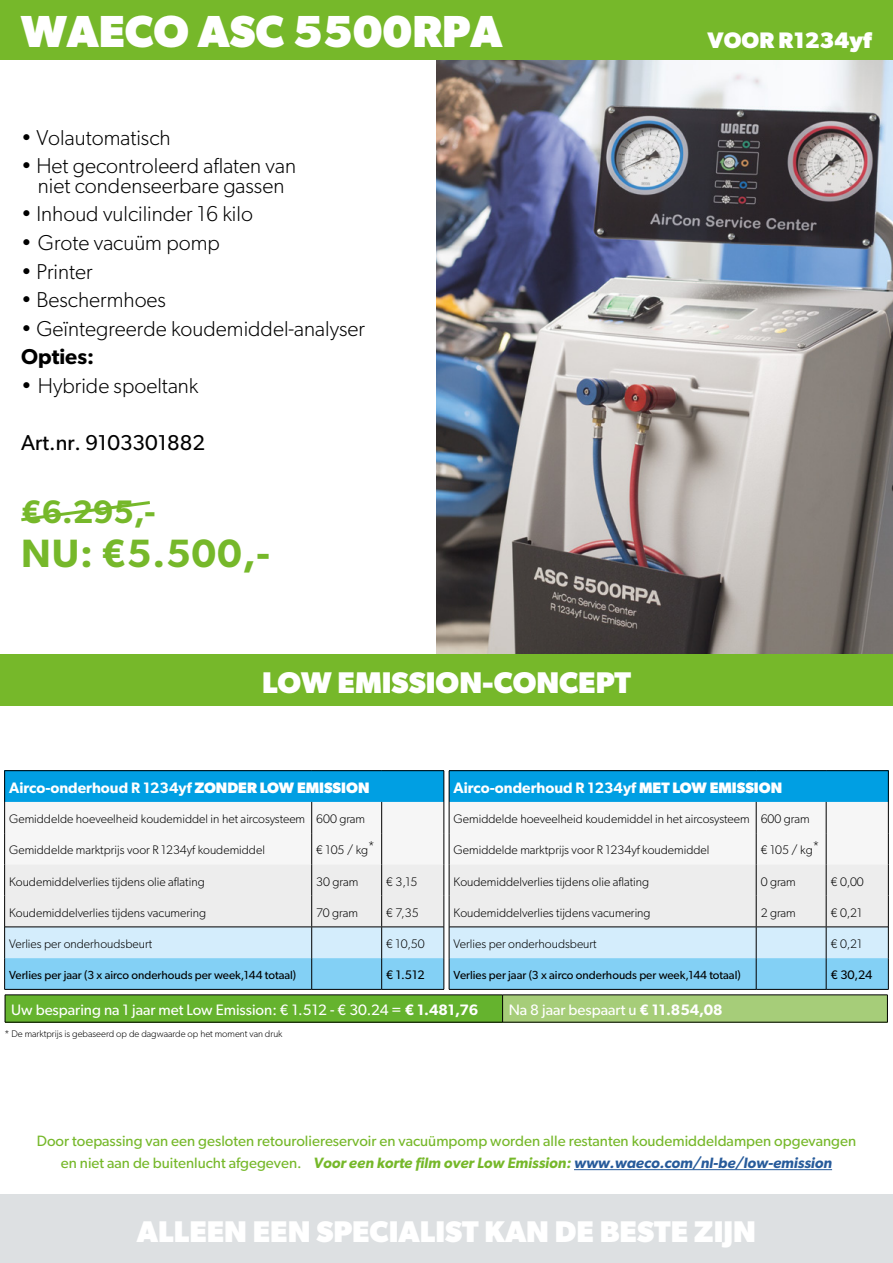
<style>
.page{position:relative;width:893px;height:1263px;background:#fff}
.page>*{position:absolute;margin:0;border:0;box-sizing:border-box;transform-origin:0 0}
.t1{font:700 45px "Gibson";color:#fff}
.t2{font:600 39.6px "Gibson";color:#76b82a}
.t3{font:600 32.55px "Gibson";color:#76b82a}
.t4{font:700 30px "Gibson";color:#fff}
.t5{font:700 22.5px "Gibson";color:#fff}
.t6{font:300 21.6px/19.6px "Gibson";color:#000;text-align:center}
.t7{font:21.6px "Gibson";color:#000}
.t8{font:600 21.6px "Gibson";color:#000}
.t9{font:15.15px "Gibson";color:#fff}
.t10{font:600 15.15px "Gibson";color:#fff}
.t11{font:15px/21.9px "Gibson";color:#76b82a;text-align:center}
.t12{font:300 12.45px "Gibson";color:#000}
.t13{font:12.45px "Gibson";color:#000}
.t14{font:11.7px "Gibson";color:#000}
.t15{font:300 9.6px "Gibson";color:#000}
.s1{font-weight:700}
.s2{font-weight:600}
.s3{font-weight:600;font-style:italic}
.s4{font-weight:600;font-style:italic;color:#275b9b}
</style>
<div class="page">
<img style="left:437px;top:60px;width:456px;height:595px">
<div style="left:0;top:655px;width:893px;height:51px;background:#76b82a"></div>
<div style="left:0;top:1195px;width:893px;height:68px;background:#dde0e2"></div>
<div style="left:5px;top:771px;width:439px;height:31px;background:#009fe3"></div>
<hr style="left:4px;top:770px;width:308px;height:1px;background:#000">
<hr style="left:4px;top:771px;width:1px;height:31px;background:#000">
<hr style="left:312px;top:770px;width:70px;height:1px;background:#000">
<hr style="left:382px;top:770px;width:62px;height:1px;background:#000">
<hr style="left:444px;top:771px;width:1px;height:31px;background:#000">
<hr style="left:4px;top:802px;width:1px;height:31px;background:#000">
<hr style="left:4px;top:833px;width:1px;height:31px;background:#000">
<hr style="left:4px;top:864px;width:1px;height:32px;background:#000">
<hr style="left:4px;top:896px;width:1px;height:31px;background:#000">
<hr style="left:4px;top:927px;width:1px;height:31px;background:#000">
<hr style="left:4px;top:958px;width:1px;height:31px;background:#000">
<hr style="left:4px;top:989px;width:308px;height:1px;background:#000">
<hr style="left:312px;top:989px;width:70px;height:1px;background:#000">
<hr style="left:382px;top:989px;width:62px;height:1px;background:#000">
<div style="left:449px;top:771px;width:439px;height:31px;background:#009fe3"></div>
<svg style="left:5px;top:802px;width:883px;height:187px"></svg>
<hr style="left:756px;top:802px;width:1px;height:31px;background:#000">
<hr style="left:826px;top:802px;width:1px;height:31px;background:#000">
<hr style="left:756px;top:833px;width:1px;height:31px;background:#000">
<hr style="left:826px;top:833px;width:1px;height:31px;background:#000">
<hr style="left:756px;top:864px;width:1px;height:32px;background:#000">
<hr style="left:826px;top:864px;width:1px;height:32px;background:#000">
<hr style="left:756px;top:896px;width:1px;height:30px;background:#000">
<hr style="left:826px;top:896px;width:1px;height:30px;background:#000">
<hr style="left:756px;top:927px;width:1px;height:31px;background:#000">
<hr style="left:826px;top:927px;width:1px;height:31px;background:#000">
<hr style="left:756px;top:958px;width:1px;height:31px;background:#000">
<hr style="left:826px;top:958px;width:1px;height:31px;background:#000">
<hr style="left:449px;top:926px;width:307px;height:1px;background:#000">
<hr style="left:756px;top:926px;width:70px;height:1px;background:#000">
<hr style="left:826px;top:926px;width:62px;height:1px;background:#000">
<hr style="left:449px;top:770px;width:307px;height:1px;background:#000">
<hr style="left:449px;top:771px;width:1px;height:31px;background:#000">
<hr style="left:756px;top:770px;width:70px;height:1px;background:#000">
<hr style="left:826px;top:770px;width:62px;height:1px;background:#000">
<hr style="left:888px;top:771px;width:1px;height:31px;background:#000">
<hr style="left:449px;top:802px;width:1px;height:31px;background:#000">
<hr style="left:888px;top:802px;width:1px;height:31px;background:#000">
<hr style="left:449px;top:833px;width:1px;height:31px;background:#000">
<hr style="left:888px;top:833px;width:1px;height:31px;background:#000">
<hr style="left:449px;top:864px;width:1px;height:32px;background:#000">
<hr style="left:888px;top:864px;width:1px;height:32px;background:#000">
<hr style="left:449px;top:896px;width:1px;height:31px;background:#000">
<hr style="left:888px;top:896px;width:1px;height:31px;background:#000">
<hr style="left:449px;top:927px;width:1px;height:31px;background:#000">
<hr style="left:888px;top:927px;width:1px;height:31px;background:#000">
<hr style="left:449px;top:958px;width:1px;height:31px;background:#000">
<hr style="left:888px;top:958px;width:1px;height:31px;background:#000">
<hr style="left:449px;top:989px;width:307px;height:1px;background:#000">
<hr style="left:756px;top:989px;width:70px;height:1px;background:#000">
<hr style="left:826px;top:989px;width:62px;height:1px;background:#000">
<div style="left:5px;top:995px;width:498px;height:27px;background:#65b32e"></div>
<div style="left:503px;top:995px;width:384px;height:27px;background:#a6cd79"></div>
<svg style="left:502px;top:995px;width:1px;height:27px"></svg>
<hr style="left:5px;top:994px;width:498px;height:1px;background:#000">
<svg style="left:5px;top:995px;width:1px;height:27px"></svg>
<hr style="left:503px;top:994px;width:385px;height:1px;background:#000">
<svg style="left:887px;top:995px;width:1px;height:27px"></svg>
<hr style="left:5px;top:1022px;width:498px;height:1px;background:#000">
<hr style="left:503px;top:1022px;width:385px;height:1px;background:#000">
<div style="left:0;top:0;width:893px;height:60px;background:#76b82a"></div>
<hr style="left:574px;top:1169px;width:258px;height:1px;background:#275b9b">
<svg style="left:21px;top:501px;width:129px;height:21px"></svg>
<h1 class="t1" style="left:21px;top:5px;width:483px">WAECO ASC 5500RPA</h1>
<h3 class="t6" style="left:21px;top:127px;width:151px">• Volautomatisch</h3>
<h3 class="t6" style="left:21px;top:156px;width:276px">• Het gecontroleerd aflaten van niet condenseerbare gassen</h3>
<h3 class="t6" style="left:21px;top:204px;width:233px">• Inhoud vulcilinder 16 kilo</h3>
<h3 class="t6" style="left:21px;top:232px;width:200px">• Grote vacuüm pomp</h3>
<h3 class="t6" style="left:21px;top:261px;width:73px">• Printer</h3>
<h3 class="t6" style="left:21px;top:290px;width:146px">• Beschermhoes</h3>
<h3 class="t6" style="left:21px;top:318px;width:345px">• Geïntegreerde koudemiddel-analyser</h3>
<h3 class="t8" style="left:21px;top:344px;width:74px">Opties:</h3>
<h3 class="t6" style="left:21px;top:375px;width:179px">• Hybride spoeltank</h3>
<h3 class="t7" style="left:21px;top:430px;width:185px">Art.nr. 9103301882</h3>
<h3 class="t3" style="left:21px;top:492px;width:136px">€6.295,-</h3>
<h2 class="t2" style="left:21px;top:530px;width:250px">NU: €5.500,-</h2>
<h3 class="t4" style="left:262px;top:665px;width:370px">LOW EMISSION-CONCEPT</h3>
<h3 class="t5" style="left:708px;top:27px;width:166px">VOOR R1234yf</h3>
<p class="t10" style="left:454px;top:779px;width:330px">Airco-onderhoud R 1234yf <span class="s1">MET LOW EMISSION</span></p>
<p class="t12" style="left:454px;top:811px;width:358px">Gemiddelde hoeveelheid koudemiddel in het aircosysteem 600 gram</p>
<p class="t12" style="left:454px;top:843px;width:257px">Gemiddelde marktprijs voor R 1234yf koudemiddel</p>
<p class="t12" style="left:761px;top:843px;width:60px">€ 105 / kg*</p>
<p class="t12" style="left:454px;top:874px;width:197px">Koudemiddelverlies tijdens olie aflating</p>
<p class="t12" style="left:761px;top:874px;width:37px">0 gram</p>
<p class="t12" style="left:831px;top:874px;width:35px">€ 0,00</p>
<p class="t12" style="left:454px;top:905px;width:199px">Koudemiddelverlies tijdens vacumering</p>
<p class="t12" style="left:761px;top:905px;width:37px">2 gram</p>
<p class="t12" style="left:831px;top:905px;width:33px">€ 0,21</p>
<p class="t12" style="left:454px;top:936px;width:145px">Verlies per onderhoudsbeurt</p>
<p class="t12" style="left:831px;top:936px;width:33px">€ 0,21</p>
<p class="t14" style="left:454px;top:968px;width:289px">Verlies per jaar (3 x airco onderhouds per week,144 totaal)</p>
<p class="t13" style="left:831px;top:968px;width:43px">€ 30,24</p>
<p class="t9" style="left:11px;top:1001px;width:468px">Uw besparing na 1 jaar met Low Emission: € 1.512 - € 30.24 = <span class="s2">€ 1.481,76</span></p>
<p class="t9" style="left:509px;top:1001px;width:216px">Na 8 jaar bespaart u <span class="s2">€ 11.854,08</span></p>
<p class="t15" style="left:4px;top:1028px;width:280px">* De marktprijs is gebaseerd op de dagwaarde op het moment van druk</p>
<p class="t10" style="left:9px;top:779px;width:362px">Airco-onderhoud R 1234yf <span class="s1">ZONDER LOW EMISSION</span></p>
<p class="t12" style="left:9px;top:811px;width:358px">Gemiddelde hoeveelheid koudemiddel in het aircosysteem 600 gram</p>
<p class="t12" style="left:9px;top:843px;width:257px">Gemiddelde marktprijs voor R 1234yf koudemiddel</p>
<p class="t12" style="left:316px;top:843px;width:60px">€ 105 / kg*</p>
<p class="t12" style="left:9px;top:874px;width:197px">Koudemiddelverlies tijdens olie aflating</p>
<p class="t12" style="left:316px;top:874px;width:44px">30 gram</p>
<p class="t12" style="left:386px;top:874px;width:33px">€ 3,15</p>
<p class="t12" style="left:9px;top:905px;width:199px">Koudemiddelverlies tijdens vacumering</p>
<p class="t12" style="left:316px;top:905px;width:43px">70 gram</p>
<p class="t12" style="left:386px;top:905px;width:34px">€ 7,35</p>
<p class="t12" style="left:9px;top:936px;width:145px">Verlies per onderhoudsbeurt</p>
<p class="t12" style="left:386px;top:936px;width:40px">€ 10,50</p>
<p class="t14" style="left:9px;top:968px;width:289px">Verlies per jaar (3 x airco onderhouds per week,144 totaal)</p>
<p class="t13" style="left:386px;top:968px;width:40px">€ 1.512</p>
<p class="t11" style="left:37px;top:1129px;width:821px">Door toepassing van een gesloten retouroliereservoir en vacuümpomp worden alle restanten koudemiddeldampen opgevangen en niet aan de buitenlucht afgegeven. <span class="s3">Voor een korte film over Low Emission:</span> <span class="s4">www.waeco.com/nl-be/low-emission</span></p>
<h3 class="t4" style="left:137px;top:1213px;width:621px">ALLEEN EEN SPECIALIST KAN DE BESTE ZIJN</h3>
</div>
